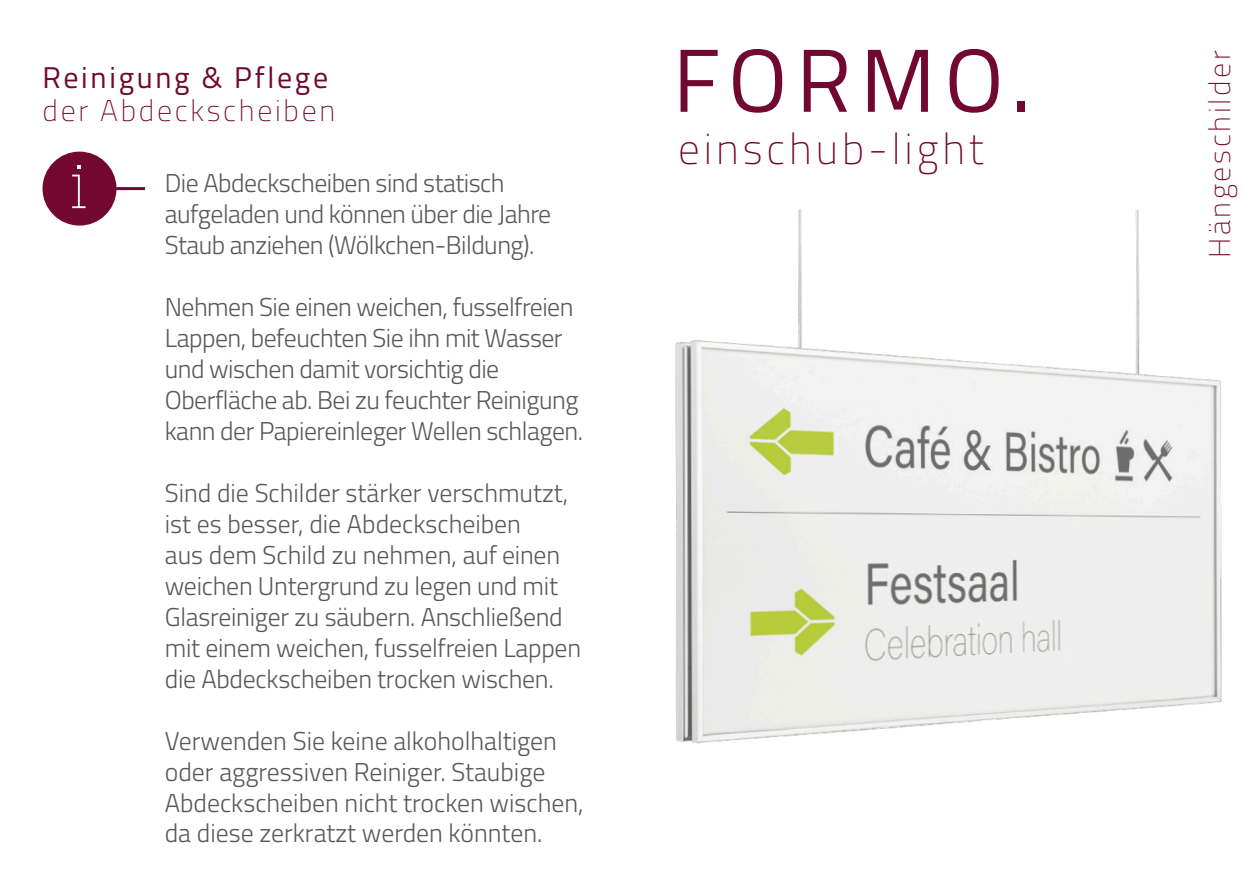
<style>
.page{position:relative;width:1259px;height:893px;background:#fff}
.page>*{position:absolute;margin:0;border:0;box-sizing:border-box;transform-origin:0 0}
.Titel{font:89.4px "Titillium";letter-spacing:.1em;color:#72072f}
.Subline{font:100 43.2px "Titillium";letter-spacing:.09em;color:#72072f}
.Balkentext_Thin{font:100 30px "Titillium";letter-spacing:.09em;color:#72072f}
.t1{font:30px "Titillium";letter-spacing:.09em;color:#72072f}
.t2{font:300 25.8px/30.9px "Titillium";letter-spacing:-.01em;color:#57585a}
</style>
<div class="page">
<div style="left:43px;top:152px;width:73px;height:74px;background:#72072f;border-radius:37px"></div>
<svg style="left:72px;top:175px;width:14px;height:33px"></svg>
<svg style="left:77px;top:165px;width:4px;height:4px"></svg>
<img style="left:675px;top:209px;width:547px;height:535px">
<p class="t1" style="left:43px;top:56px;width:287px">Reinigung &amp; Pflege</p>
<p class="Balkentext_Thin" style="left:43px;top:89px;width:294px">der Abdeckscheiben</p>
<p class="t2" style="left:165px;top:167px;width:388px">Die Abdeckscheiben sind statisch aufgeladen und können über die Jahre<br>Staub anziehen (Wölkchen-Bildung).</p>
<p class="t2" style="left:165px;top:290px;width:420px">Nehmen Sie einen weichen, fusselfreien Lappen, befeuchten Sie ihn mit Wasser und wischen damit vorsichtig die Oberfläche ab. Bei zu feuchter Reinigung kann der Papiereinleger Wellen schlagen.</p>
<p class="t2" style="left:165px;top:476px;width:418px">Sind die Schilder stärker verschmutzt, ist es besser, die Abdeckscheiben<br>aus dem Schild zu nehmen, auf einen weichen Untergrund zu legen und mit Glasreiniger zu säubern. Anschließend mit einem weichen, fusselfreien Lappen die Abdeckscheiben trocken wischen.</p>
<p class="t2" style="left:165px;top:724px;width:420px">Verwenden Sie keine alkoholhaltigen oder aggressiven Reiniger. Staubige Abdeckscheiben nicht trocken wischen, da diese zerkratzt werden könnten.</p>
<p class="Titel" style="left:673px;top:15px;width:359px">FORMO.</p>
<p class="Subline" style="left:678px;top:118px;width:307px">einschub-light</p>
<p class="Balkentext_Thin" style="left:1198px;top:258px;width:210px;rotate:-90deg">Hängeschilder</p>
</div>
